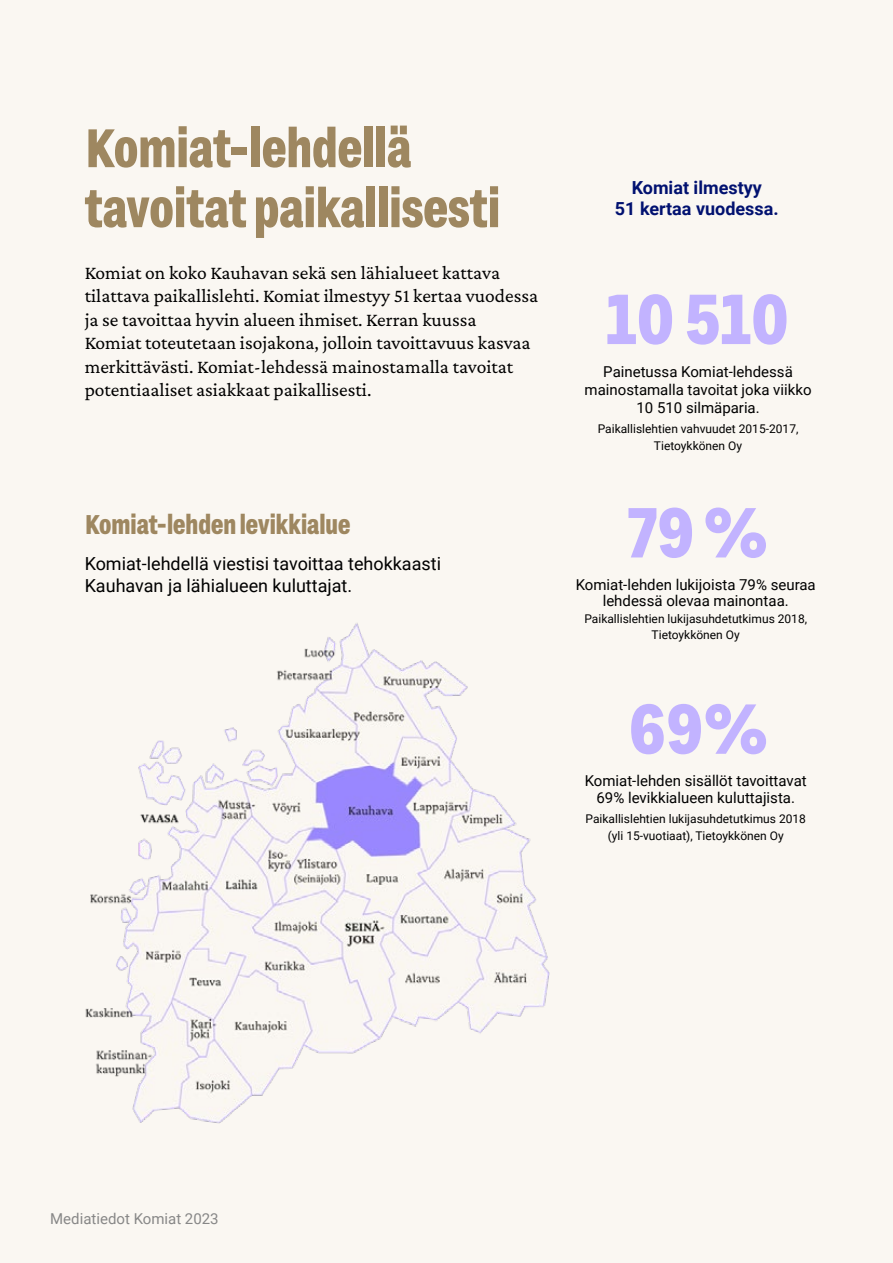
<style>
.page{position:relative;width:893px;height:1263px;background:#faf7f2}
.page>*{position:absolute;margin:0;border:0;box-sizing:border-box;transform-origin:0 0}
.t1{font:700 70.5px "Grtsk Zetta";color:#c2b3ff}
.t2{font:700 54px/60px "Grtsk Zetta";color:#9e8760}
.t3{font:700 27px "Grtsk Zetta";color:#9e8760}
.t4{font:19.5px/23.4px "Crimson Pro";color:#000}
.t5{font:18px/21.6px "Roboto";color:#000}
.t6{font:700 18px/21.6px "Roboto";color:#011170;text-align:center}
.t7{font:15px/16.5px "Roboto";color:#000;text-align:center}
.t8{font:15px "Roboto";color:#878787}
.t9{font:12px/16.5px "Roboto";color:#000;text-align:center}
</style>
<div class="page">
<img style="left:85px;top:623px;width:465px;height:501px">
<h2 class="t2" style="left:85px;top:116px;width:417px">Komiat-lehdellä tavoitat paikallisesti</h2>
<p class="t4" style="left:85px;top:261px;width:455px">Komiat on koko Kauhavan sekä sen lähialueet kattava tilattava paikallislehti. Komiat ilmestyy 51 kertaa vuodessa ja se tavoittaa hyvin alueen ihmiset. Kerran kuussa Komiat toteutetaan isojakona, jolloin tavoittavuus kasvaa merkittävästi. Komiat-lehdessä mainostamalla tavoitat potentiaaliset asiakkaat paikallisesti.</p>
<h3 class="t3" style="left:85px;top:507px;width:267px">Komiat-lehden levikkialue</h3>
<p class="t5" style="left:85px;top:552px;width:358px">Komiat-lehdellä viestisi tavoittaa tehokkaasti<br>Kauhavan ja lähialueen kuluttajat.</p>
<p class="t6" style="left:615px;top:176px;width:165px">Komiat ilmestyy<br>51 kertaa vuodessa.</p>
<h1 class="t1" style="left:607px;top:275px;width:184px">10 510</h1>
<p class="t7" style="left:585px;top:362px;width:228px;line-height:18px">Painetussa Komiat-lehdessä mainostamalla tavoitat joka viikko<br>10 510 silmäparia.</p>
<p class="t9" style="left:598px;top:420px;width:202px">Paikallislehtien vahvuudet 2015-2017,<br>Tietoykkönen Oy</p>
<h1 class="t1" style="left:628px;top:489px;width:141px">79%</h1>
<p class="t7" style="left:576px;top:575px;width:242px">Komiat-lehden lukijoista 79% seuraa lehdessä olevaa mainontaa.</p>
<p class="t9" style="left:584px;top:610px;width:224px">Paikallislehtien lukijasuhdetutkimus 2018,<br>Tietoykkönen Oy</p>
<h1 class="t1" style="left:628px;top:685px;width:141px">69%</h1>
<p class="t7" style="left:585px;top:772px;width:224px">Komiat-lehden sisällöt tavoittavat<br>69% levikkialueen kuluttajista.</p>
<p class="t9" style="left:586px;top:810px;width:222px">Paikallislehtien lukijasuhdetutkimus 2018 (yli 15-vuotiaat), Tietoykkönen Oy</p>
<p class="t8" style="left:50px;top:1208px;width:170px">Mediatiedot Komiat 2023</p>
</div>
